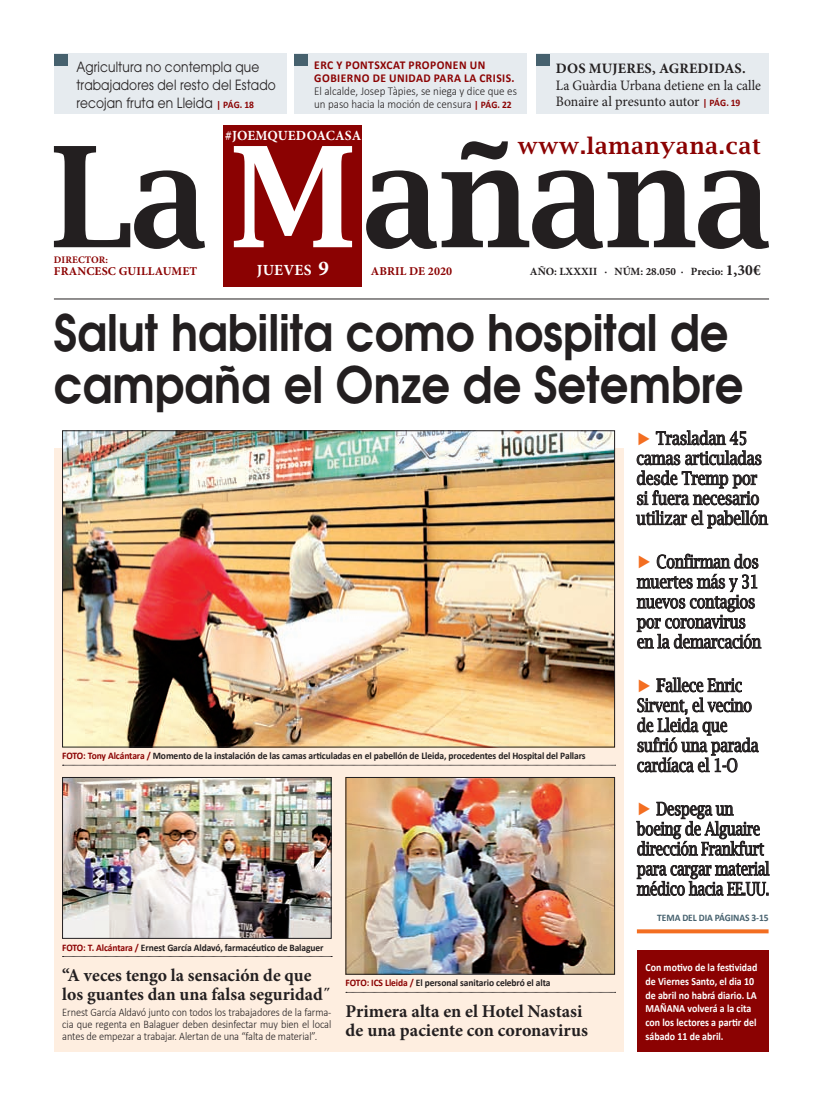
<style>
.page{position:relative;width:823px;height:1106px;background:#fff}
.page>*{position:absolute;margin:0;border:0;box-sizing:border-box;transform-origin:0 0}
.t1{font:600 50px/52px "Avant Garde";color:#231f20;scale:.9 1}
.t2{font:700 22.6px "Lucida Bright";letter-spacing:.04em;color:#8b0202}
.t3{font:18px/20px "Lucida Bright";letter-spacing:-.02em;color:#231f20;scale:.81 1}
.t4{font:700 18px/19px "Minion Pro";color:#231f20}
.t5{font:18px/20px "Lucida Bright";letter-spacing:-.02em;color:#231f20;scale:.78 1}
.t6{font:18px/20px "Lucida Bright";letter-spacing:-.02em;color:#231f20;scale:.83 1}
.t7{font:700 15.5px "Minion Pro";letter-spacing:.01em;color:#fff}
.t8{font:14.4px/16.3px "Minion Pro";color:#231f20;scale:.95 1}
.t9{font:14px/17.9px "Avant Garde";letter-spacing:.01em;color:#231f20;scale:.87 1}
.t10{font:700 14px "Minion Pro";letter-spacing:.005em;color:#fff}
.t11{font:300 12px/13px "Calibri";color:#231f20;scale:.92 1}
.t12{font:700 12px "Minion Pro";letter-spacing:.01em;color:#8b0202}
.t13{font:300 11.5px/12px "Calibri";letter-spacing:-.01em;color:#231f20;text-align:justify;scale:.9 1}
.t14{font:700 11.1px "Minion Pro";color:#231f20}
.t15{font:700 11px/13.9px "Calibri";color:#fff;scale:.9 1}
.t16{font:700 10px "Calibri";letter-spacing:-.01em;color:#231f20;scale:.95 1}
.t17{font:700 10px "Calibri";letter-spacing:-.01em;color:#46616e;scale:.95 1}
.t18{font:700 10px "Minion Pro";letter-spacing:.01em;color:#8b0202}
.s1{font-weight:700;color:#8b0202}
.s2{font-weight:700;font-size:10px;color:#8b0202}
.s3{font-family:"Calibri";font-weight:700;font-size:10px;color:#8b0202}
.s4{font-weight:700}
.s5{font-size:21px}
.s6{font-size:15.5px}
.s7{font-family:"Arial";color:#f36e21}
.s8{color:#8b0202}
</style>
<div class="page">
<div style="left:54px;top:448px;width:568px;height:604px;background:#feeee0"></div>
<div style="left:224px;top:126px;width:138px;height:161px;background:#8b0202"></div>
<svg style="left:366px;top:141px;width:402px;height:108px"></svg>
<svg style="left:234px;top:146px;width:118px;height:101px"></svg>
<svg style="left:54px;top:146px;width:151px;height:103px"></svg>
<hr style="left:54px;top:298px;width:714px;height:1px;background:#231f20">
<svg style="left:635px;top:430px;width:132px;height:98px"></svg>
<svg style="left:637px;top:677px;width:121px;height:95px"></svg>
<svg style="left:636px;top:553px;width:125px;height:96px"></svg>
<svg style="left:636px;top:801px;width:133px;height:95px"></svg>
<svg style="left:636px;top:929px;width:132px;height:4px"></svg>
<div style="left:54px;top:54px;width:232px;height:60px;background:#e6ebef"></div>
<div style="left:54px;top:54px;width:13px;height:12px;background:#46616e"></div>
<div style="left:294px;top:54px;width:232px;height:60px;background:#e6ebef"></div>
<div style="left:294px;top:54px;width:13px;height:12px;background:#46616e"></div>
<div style="left:536px;top:54px;width:232px;height:60px;background:#e6ebef"></div>
<div style="left:536px;top:54px;width:14px;height:12px;background:#46616e"></div>
<svg style="left:62px;top:765px;width:553px;height:1px"></svg>
<img style="left:64px;top:432px;width:548px;height:313px">
<svg style="left:62px;top:956px;width:270px;height:1px"></svg>
<svg style="left:346px;top:992px;width:269px;height:1px"></svg>
<img style="left:64px;top:779px;width:265px;height:157px">
<div style="left:62px;top:777px;width:269px;height:161px;border:1px solid #231f20"></div>
<img style="left:347px;top:779px;width:265px;height:193px">
<div style="left:345px;top:777px;width:269px;height:197px;border:1px solid #231f20"></div>
<div style="left:637px;top:950px;width:131px;height:102px;background:#8b0202"></div>
<p class="t11" style="left:314px;top:58px;width:222px"><span class="s1">ERC Y PONTSXCAT PROPONEN UN GOBIERNO DE UNIDAD PARA LA CRISIS.<br></span>El alcalde, Josep Tàpies, se niega y dice que es un paso hacia la moción de censura <span class="s2">| PÁG. 22</span></p>
<p class="t9" style="left:76px;top:58px;width:231px">Agricultura no contempla que trabajadores del resto del Estado recojan fruta en Lleida <span class="s3">| PÁG. 18</span></p>
<p class="t8" style="left:555px;top:61px;width:217px"><span class="s4">DOS MUJERES, AGREDIDAS.<br></span>La Guàrdia Urbana detiene en la calle<br>Bonaire al presunto autor <span class="s3">| PÁG. 19</span></p>
<p class="t10" style="left:225px;top:125px;width:138px">#JOEMQUEDOACASA</p>
<p class="t2" style="left:517px;top:133px;width:245px">www.lamanyana.cat</p>
<p class="t18" style="left:54px;top:253px;width:56px">DIRECTOR:</p>
<p class="t12" style="left:54px;top:263px;width:144px">FRANCESC GUILLAUMET</p>
<p class="t7" style="left:257px;top:259px;width:73px">JUEVES <span class="s5">9</span></p>
<p class="t12" style="left:370px;top:263px;width:83px">ABRIL DE 2020</p>
<p class="t14" style="left:529px;top:263px;width:232px">AÑO: LXXXII · NÚM: 28.050 · Precio: <span class="s6">1,30€</span></p>
<p class="t1" style="left:54px;top:306px;width:767px">Salut habilita como hospital de campaña el Onze de Setembre</p>
<p class="t6" style="left:636px;top:428px;width:160px"><span class="s7">►</span> Trasladan 45 camas articuladas desde Tremp por si fuera necesario utilizar el pabellón</p>
<p class="t16" style="left:62px;top:749px;width:552px"><span class="s8">FOTO: Tony Alcántara /</span> Momento de la instalación de las camas articuladas en el pabellón de Lleida, procedentes del Hospital del Pallars</p>
<p class="t16" style="left:62px;top:940px;width:276px"><span class="s8">FOTO: T. Alcántara /</span> Ernest García Aldavó, farmacéutico de Balaguer</p>
<p class="t4" style="left:62px;top:965px;width:269px">“A veces tengo la sensación de que los guantes dan una falsa seguridad˝</p>
<p class="t13" style="left:62px;top:1006px;width:300px">Ernest García Aldavó junto con todos los trabajadores de la farma&shy;cia que regenta en Balaguer deben desinfectar muy bien el local antes de empezar a trabajar. Alertan de una “falta de material”.</p>
<p class="t16" style="left:345px;top:976px;width:217px"><span class="s8">FOTO: ICS Lleida /</span> El personal sanitario celebró el alta</p>
<p class="t4" style="left:345px;top:1001px;width:244px">Primera alta en el Hotel Nastasi de una paciente con coronavirus</p>
<p class="t3" style="left:636px;top:551px;width:155px"><span class="s7">►</span> Confirman dos muertes más y 31 nuevos contagios por coronavirus en la demarcación</p>
<p class="t3" style="left:636px;top:675px;width:152px"><span class="s7">►</span> <span class="s4">F</span>allece Enric<br>Sirvent, el vecino de Lleida que sufrió una parada cardíaca el 1-O</p>
<p class="t5" style="left:636px;top:798px;width:171px"><span class="s7">►</span> Despega un boeing de Alguaire dirección Frankfurt para cargar material médico hacia EE.UU.</p>
<p class="t17" style="left:657px;top:911px;width:118px">TEMA DEL DIA PÁGINAS 3-15</p>
<p class="t15" style="left:645px;top:960px;width:126px">Con motivo de la festividad de Viernes Santo, el dia 10 de abril no habrá diario. LA<br>MAÑANA volverá a la cita con los lectores a partir del sábado 11 de abril.</p>
</div>
